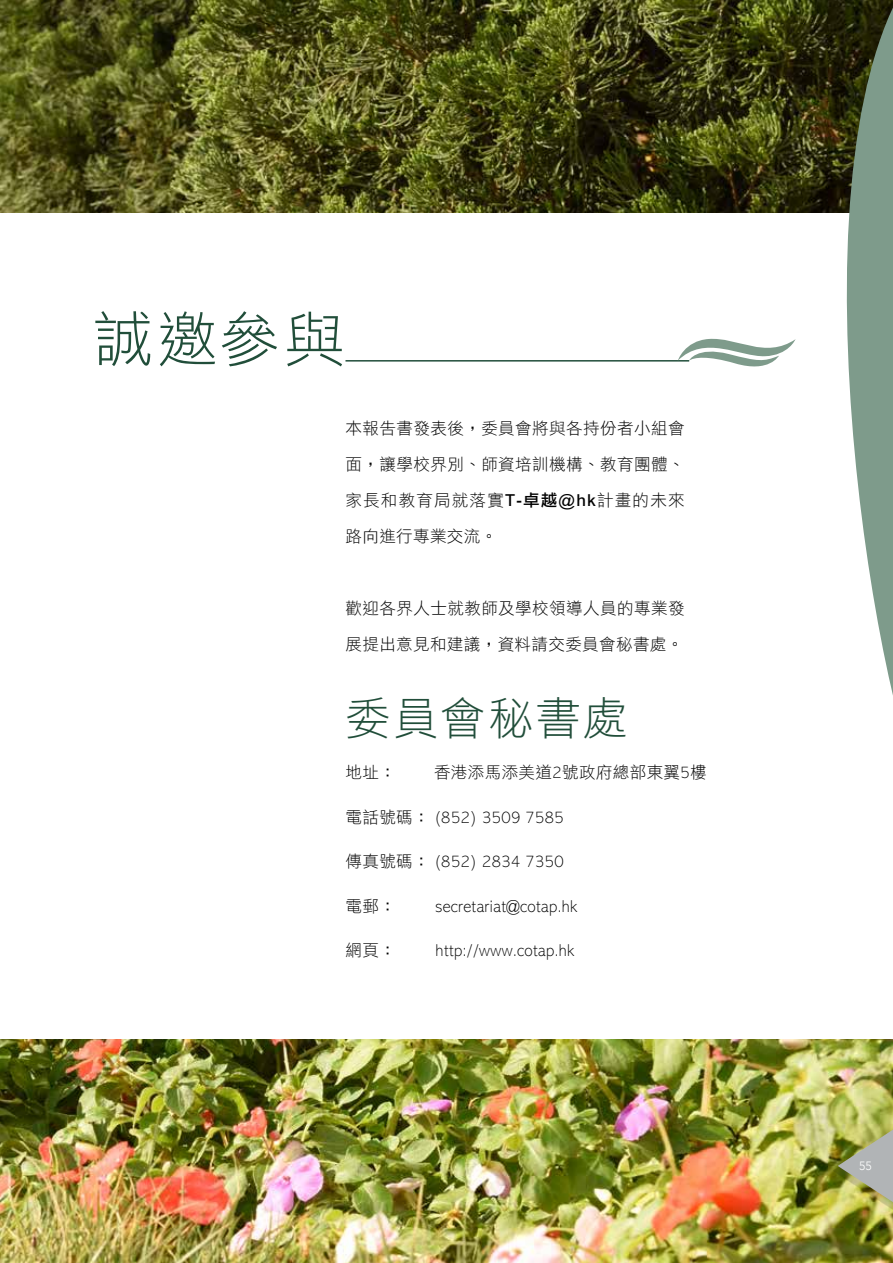
<style>
.page{position:relative;width:893px;height:1263px;background:#fff}
.page>*{position:absolute;margin:0;border:0;box-sizing:border-box;transform-origin:0 0}
.t1{font:60px "DF Li Hei Lt HK BF";color:#214e3a}
.t2{font:45px "DF Li Hei Lt HK BF";letter-spacing:.05em;color:#214e3a}
.t3{font:16.5px/36px "DF Li Hei Lt HK BF";letter-spacing:.025em;color:#000;text-align:justify}
.t4{font:300 12px "Avenir";color:#fff}
.s1{font-family:"DF Li Hei Md HK BF"}
</style>
<div class="page">
<img style="left:0;top:1040px;width:893px;height:223px">
<img style="left:0;top:0;width:778px;height:213px">
<svg style="left:778px;top:0;width:115px;height:695px"></svg>
<div style="left:833px;top:1125px;width:60px;height:90px;background:#000;opacity:.15"></div>
<img style="left:838px;top:1121px;width:55px;height:89px">
<hr style="left:345px;top:360px;width:344px;height:2px;background:#214e3a">
<svg style="left:678px;top:334px;width:117px;height:39px"></svg>
<h1 class="t1" style="left:93px;top:309px;width:253px">誠邀參與</h1>
<p class="t3" style="left:345px;top:411px;width:341px">本報告書發表後，委員會將與各持份者小組會面，讓學校界別、師資培訓機構、教育團體、家長和教育局就落實<span class="s1">T-卓越@hk</span>計畫的未來路向進行專業交流。</p>
<p class="t3" style="left:345px;top:591px;width:341px">歡迎各界人士就教師及學校領導人員的專業發展提出意見和建議，資料請交委員會秘書處。</p>
<h2 class="t2" style="left:345px;top:695px;width:284px">委員會秘書處</h2>
<p class="t3" style="left:345px;top:755px;width:52px">地址：</p>
<p class="t3" style="left:434px;top:755px;width:274px">香港添馬添美道2號政府總部東翼5樓</p>
<p class="t3" style="left:345px;top:800px;width:220px">電話號碼： (852) 3509 7585</p>
<p class="t3" style="left:345px;top:844px;width:220px">傳真號碼： (852) 2834 7350</p>
<p class="t3" style="left:345px;top:889px;width:52px">電郵：</p>
<p class="t3" style="left:435px;top:889px;width:143px">secretariat@cotap.hk</p>
<p class="t3" style="left:345px;top:933px;width:52px">網頁：</p>
<p class="t3" style="left:435px;top:933px;width:140px">http://www.cotap.hk</p>
<p class="t4" style="left:859px;top:1159px;width:14px">55</p>
</div>
